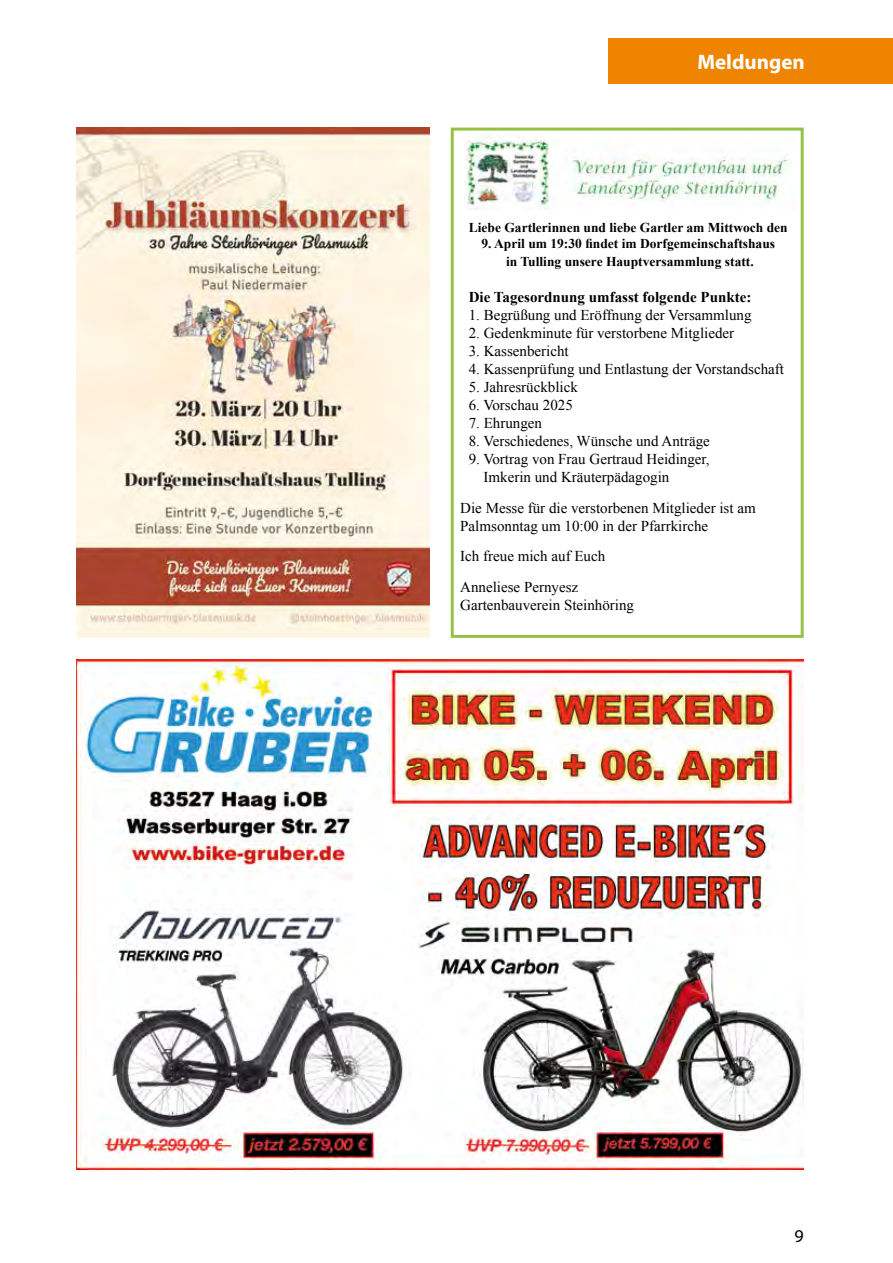
<style>
.page{position:relative;width:893px;height:1263px;background:#fff}
.page>*{position:absolute;margin:0;border:0;box-sizing:border-box;transform-origin:0 0}
.t1{font:700 21px "Myriad Pro";color:#fff}
.t2{font:18px "Myriad Pro";color:#000}
.t3{font:15px/18px "Times New Roman";color:#000}
.t4{font:700 15px "Times New Roman";color:#000}
.t5{font:700 13.5px/18px "Times New Roman";color:#000;text-align:center}
</style>
<div class="page">
<img style="left:77px;top:659px;width:727px;height:510px">
<div style="left:608px;top:38px;width:285px;height:46px;background:#ef8400"></div>
<img style="left:77px;top:128px;width:352px;height:501px">
<div style="left:451px;top:128px;width:353px;height:510px;border:3px solid #96c147"></div>
<img style="left:464px;top:135px;width:325px;height:74px">
<h1 class="t1" style="left:697px;top:48px;width:109px">Meldungen</h1>
<p class="t5" style="left:469px;top:218px;width:320px">Liebe Gartlerinnen und liebe Gartler am Mittwoch den</p>
<p class="t5" style="left:481px;top:234px;width:295px">9. April um 19:30 findet im Dorfgemeinschaftshaus in Tulling unsere Hauptversammlung statt.</p>
<p class="t4" style="left:469px;top:286px;width:284px">Die Tagesordnung umfasst folgende Punkte:</p>
<p class="t3" style="left:469px;top:305px;width:284px">1. Begrüßung und Eröffnung der Versammlung</p>
<p class="t3" style="left:469px;top:323px;width:267px">2. Gedenkminute für verstorbene Mitglieder</p>
<p class="t3" style="left:469px;top:341px;width:101px">3. Kassenbericht</p>
<p class="t3" style="left:469px;top:359px;width:317px">4. Kassenprüfung und Entlastung der Vorstandschaft</p>
<p class="t3" style="left:469px;top:377px;width:111px">5. Jahresrückblick</p>
<p class="t3" style="left:469px;top:395px;width:106px">6. Vorschau 2025</p>
<p class="t3" style="left:469px;top:413px;width:75px">7. Ehrungen</p>
<p class="t3" style="left:469px;top:431px;width:243px">8. Verschiedenes, Wünsche und Anträge</p>
<p class="t3" style="left:484px;top:449px;width:228px;text-indent:-15px">9. Vortrag von Frau Gertraud Heidinger,<br>Imkerin und Kräuterpädagogin</p>
<p class="t3" style="left:460px;top:498px;width:297px">Die Messe für die verstorbenen Mitglieder ist am<br>Palmsonntag um 10:00 in der Pfarrkirche</p>
<p class="t3" style="left:460px;top:541px;width:146px;line-height:30.8px">Ich freue mich auf Euch<br>Anneliese Pernyesz</p>
<p class="t3" style="left:460px;top:596px;width:175px">Gartenbauverein Steinhöring</p>
<p class="t2" style="left:794px;top:1224px;width:11px">9</p>
</div>
